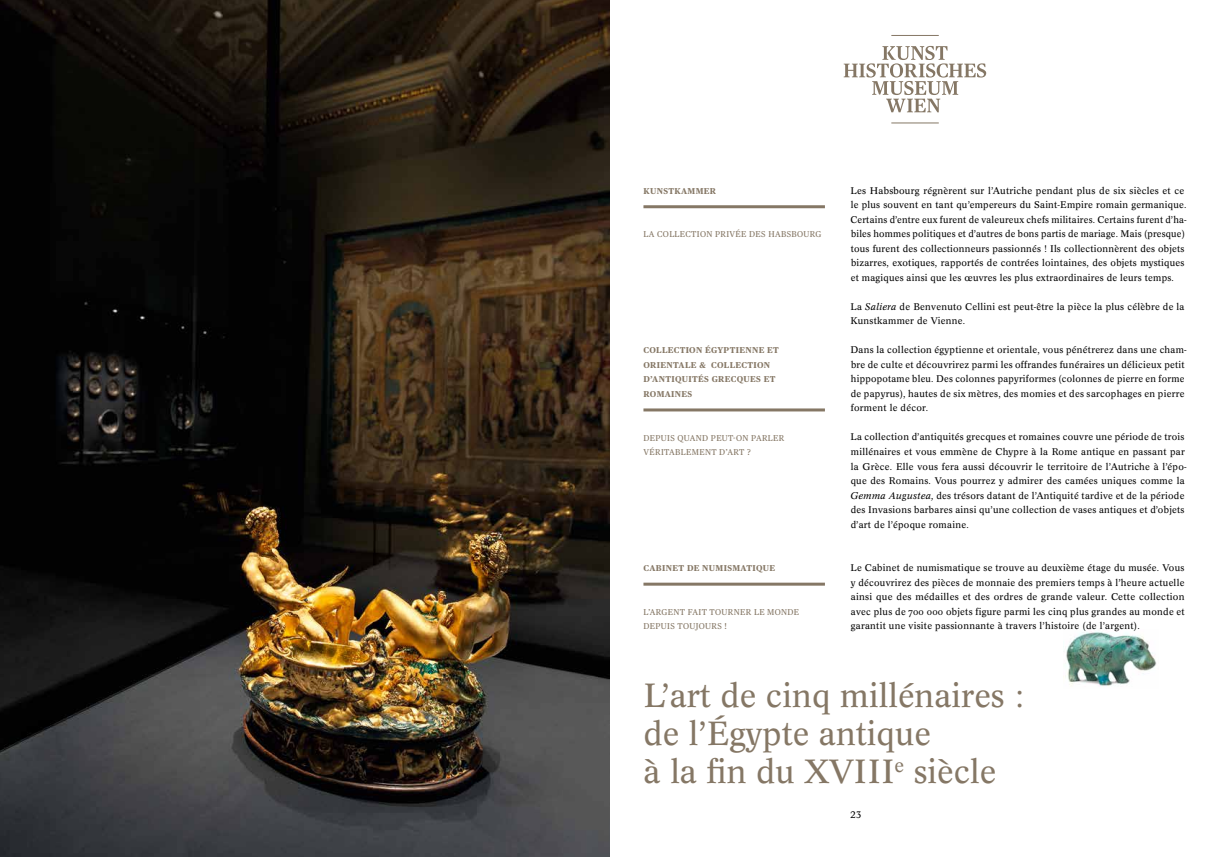
<style>
.page{position:relative;width:1219px;height:857px;background:#fff}
.page>*{position:absolute;margin:0;border:0;box-sizing:border-box;transform-origin:0 0}
.t1{font:33px/38px "Concorde BQ";color:#857765}
.t2{font:9.5px/14.5px "Concorde BQ";letter-spacing:.025em;color:#000}
.t3{font:8.5px/14.5px "Publico Text";letter-spacing:.04em;color:#857765}
.t4{font:700 8.5px/14.5px "Publico Text";letter-spacing:.04em;color:#857765}
.s1{font-style:italic}
</style>
<div class="page">
<svg style="left:844px;top:46px;width:142px;height:66px"></svg>
<hr style="left:891px;top:123px;width:48px;height:1px;background:#857765">
<hr style="left:891px;top:35px;width:48px;height:1px;background:#857765">
<img style="left:0;top:0;width:609px;height:856px">
<img style="left:1063px;top:631px;width:94px;height:55px">
<hr style="left:643px;top:205px;width:182px;height:3px;background:#857765">
<hr style="left:643px;top:408px;width:182px;height:3px;background:#857765">
<hr style="left:643px;top:582px;width:182px;height:3px;background:#857765">
<p class="t4" style="left:643px;top:183px;width:74px">KUNSTKAMMER</p>
<p class="t3" style="left:643px;top:226px;width:179px">LA COLLECTION PRIVÉE DES HABSBOURG</p>
<p class="t4" style="left:643px;top:342px;width:137px">COLLECTION ÉGYPTIENNE ET<br>ORIENTALE &amp; COLLECTION<br>D’ANTIQUITÉS GRECQUES ET<br>ROMAINES</p>
<p class="t3" style="left:643px;top:429px;width:142px">DEPUIS QUAND PEUT-ON PARLER<br>VÉRITABLEMENT D’ART ?</p>
<p class="t4" style="left:643px;top:560px;width:133px">CABINET DE NUMISMATIQUE</p>
<p class="t3" style="left:643px;top:603px;width:157px">L’ARGENT FAIT TOURNER LE MONDE<br>DEPUIS TOUJOURS !</p>
<p class="t2" style="left:850px;top:183px;width:338px">Les Habsbourg régnèrent sur l’Autriche pendant plus de six siècles et ce le plus souvent en tant qu’empereurs du Saint-Empire romain germanique.<br>Certains d’entre eux furent de valeureux chefs militaires. Certains furent d’ha&shy;biles hommes politiques et d’autres de bons partis de mariage. Mais (presque) tous furent des collectionneurs passionnés ! Ils collectionnèrent des objets bizarres, exotiques, rapportés de contrées lointaines, des objets mystiques et magiques ainsi que les œuvres les plus extraordinaires de leurs temps.</p>
<p class="t2" style="left:850px;top:299px;width:336px">La <span class="s1">Saliera</span> de Benvenuto Cellini est peut-être la pièce la plus célèbre de la<br>Kunstkammer de Vienne.</p>
<p class="t2" style="left:850px;top:343px;width:338px">Dans la collection égyptienne et orientale, vous pénétrerez dans une cham&shy;bre de culte et découvrirez parmi les offrandes funéraires un délicieux petit hippopotame bleu. Des colonnes papyriformes (colonnes de pierre en forme de papyrus), hautes de six mètres, des momies et des sarcophages en pierre forment le décor.</p>
<p class="t2" style="left:850px;top:430px;width:338px">La collection d’antiquités grecques et romaines couvre une période de trois millénaires et vous emmène de Chypre à la Rome antique en passant par la Grèce. Elle vous fera aussi découvrir le territoire de l’Autriche à l’épo&shy;que des Romains. Vous pourrez y admirer des camées uniques comme la <span class="s1">Gemma Augustea,</span> des trésors datant de l’Antiquité tardive et de la période des Invasions barbares ainsi qu’une collection de vases antiques et d’objets d’art de l’époque romaine.</p>
<p class="t2" style="left:850px;top:560px;width:336px;text-align:justify">Le Cabinet de numismatique se trouve au deuxième étage du musée. Vous y découvrirez des pièces de monnaie des premiers temps à l’heure actuelle ainsi que des médailles et des ordres de grande valeur. Cette collection avec plus de 700 000 objets figure parmi les cinq plus grandes au monde et garantit une visite passionnante à travers l’histoire (de l’argent).</p>
<h1 class="t1" style="left:643px;top:676px;width:382px">L’art de cinq millénaires : de l’Égypte antique<br>à la fin du XVIII<sup>e</sup> siècle</h1>
<p class="t2" style="left:850px;top:807px;width:12px">23</p>
</div>
